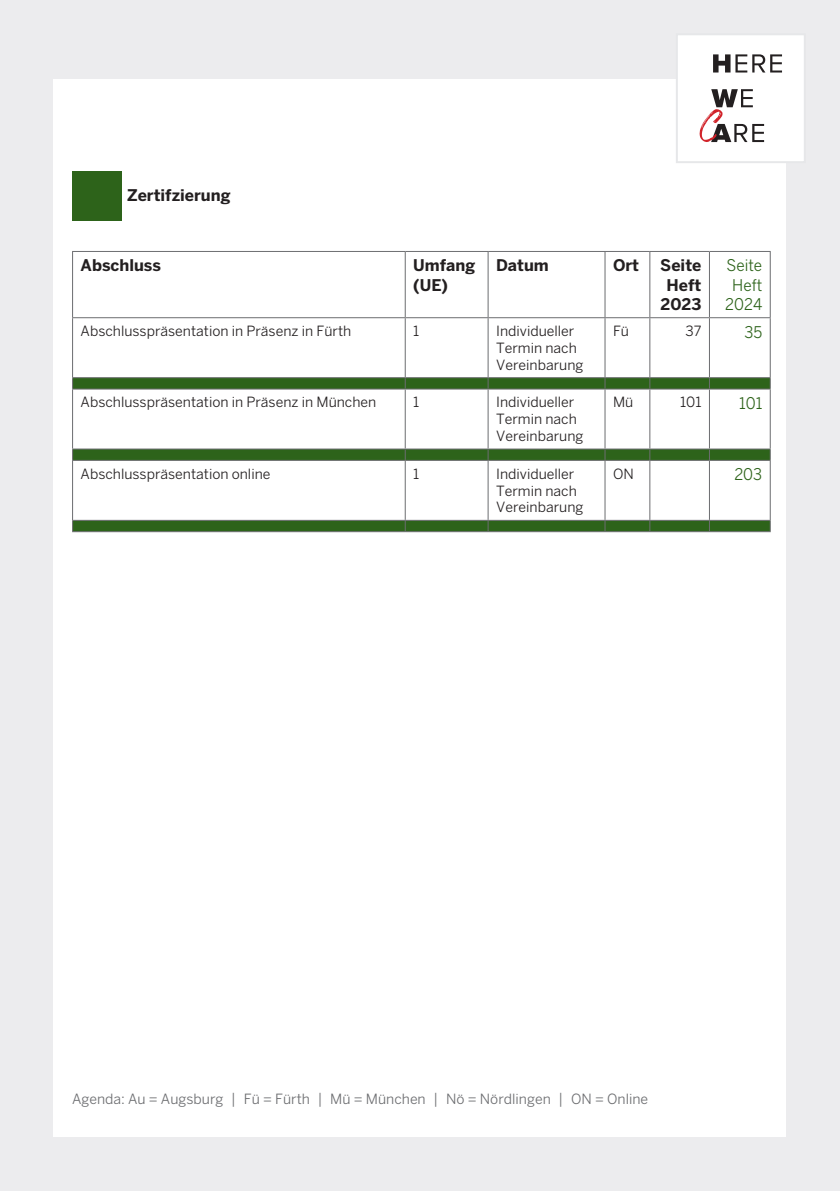
<style>
.page{position:relative;width:840px;height:1191px;background:#fff}
.page>*{position:absolute;margin:0;border:0;box-sizing:border-box;transform-origin:0 0}
.t1{font:700 16px/19.2px "Benton Sans";color:#231f20}
.t2{font:16px/19.2px "Benton Sans";color:#2d631a;text-align:center;scale:.95 1}
.t3{font:14px/16.8px "Benton Sans";color:#231f20}
.t4{font:14px "Benton Sans";color:#6c6d70}
</style>
<div class="page">
<div style="left:0;top:0;width:839px;height:1191px;background:#ececee"></div>
<div style="left:54px;top:80px;width:731px;height:1057px;background:#fff"></div>
<svg style="left:73px;top:378px;width:696px;height:153px"></svg>
<hr style="left:72px;top:251px;width:333px;height:1px;background:#6c6d70">
<hr style="left:72px;top:252px;width:1px;height:65px;background:#6c6d70">
<hr style="left:405px;top:251px;width:83px;height:1px;background:#6c6d70">
<hr style="left:404px;top:252px;width:1px;height:65px;background:#6c6d70">
<hr style="left:488px;top:251px;width:116px;height:1px;background:#6c6d70">
<hr style="left:487px;top:252px;width:1px;height:65px;background:#6c6d70">
<hr style="left:604px;top:251px;width:45px;height:1px;background:#6c6d70">
<hr style="left:604px;top:252px;width:1px;height:65px;background:#6c6d70">
<hr style="left:649px;top:251px;width:60px;height:1px;background:#6c6d70">
<hr style="left:649px;top:252px;width:1px;height:65px;background:#6c6d70">
<hr style="left:709px;top:251px;width:61px;height:1px;background:#6c6d70">
<hr style="left:708px;top:252px;width:1px;height:65px;background:#6c6d70">
<hr style="left:769px;top:252px;width:1px;height:65px;background:#6c6d70">
<hr style="left:72px;top:317px;width:333px;height:1px;background:#6c6d70">
<hr style="left:72px;top:318px;width:1px;height:59px;background:#6c6d70">
<hr style="left:405px;top:317px;width:83px;height:1px;background:#6c6d70">
<hr style="left:404px;top:318px;width:1px;height:59px;background:#6c6d70">
<hr style="left:488px;top:317px;width:116px;height:1px;background:#6c6d70">
<hr style="left:487px;top:318px;width:1px;height:59px;background:#6c6d70">
<hr style="left:604px;top:317px;width:45px;height:1px;background:#6c6d70">
<hr style="left:604px;top:318px;width:1px;height:59px;background:#6c6d70">
<hr style="left:649px;top:317px;width:60px;height:1px;background:#6c6d70">
<hr style="left:649px;top:318px;width:1px;height:59px;background:#6c6d70">
<hr style="left:709px;top:317px;width:61px;height:1px;background:#6c6d70">
<hr style="left:708px;top:318px;width:1px;height:59px;background:#6c6d70">
<hr style="left:769px;top:318px;width:1px;height:59px;background:#6c6d70">
<hr style="left:72px;top:377px;width:333px;height:1px;background:#6c6d70">
<hr style="left:405px;top:377px;width:83px;height:1px;background:#6c6d70">
<hr style="left:488px;top:377px;width:116px;height:1px;background:#6c6d70">
<hr style="left:604px;top:377px;width:45px;height:1px;background:#6c6d70">
<hr style="left:649px;top:377px;width:60px;height:1px;background:#6c6d70">
<hr style="left:709px;top:377px;width:61px;height:1px;background:#6c6d70">
<hr style="left:72px;top:388px;width:333px;height:1px;background:#6c6d70">
<hr style="left:72px;top:389px;width:1px;height:59px;background:#6c6d70">
<hr style="left:405px;top:388px;width:83px;height:1px;background:#6c6d70">
<hr style="left:404px;top:389px;width:1px;height:59px;background:#6c6d70">
<hr style="left:488px;top:388px;width:116px;height:1px;background:#6c6d70">
<hr style="left:487px;top:389px;width:1px;height:59px;background:#6c6d70">
<hr style="left:604px;top:388px;width:45px;height:1px;background:#6c6d70">
<hr style="left:604px;top:389px;width:1px;height:59px;background:#6c6d70">
<hr style="left:649px;top:388px;width:60px;height:1px;background:#6c6d70">
<hr style="left:649px;top:389px;width:1px;height:59px;background:#6c6d70">
<hr style="left:709px;top:388px;width:61px;height:1px;background:#6c6d70">
<hr style="left:708px;top:389px;width:1px;height:59px;background:#6c6d70">
<hr style="left:769px;top:389px;width:1px;height:59px;background:#6c6d70">
<hr style="left:72px;top:448px;width:333px;height:1px;background:#6c6d70">
<hr style="left:405px;top:448px;width:83px;height:1px;background:#6c6d70">
<hr style="left:488px;top:448px;width:116px;height:1px;background:#6c6d70">
<hr style="left:604px;top:448px;width:45px;height:1px;background:#6c6d70">
<hr style="left:649px;top:448px;width:60px;height:1px;background:#6c6d70">
<hr style="left:709px;top:448px;width:61px;height:1px;background:#6c6d70">
<hr style="left:72px;top:460px;width:333px;height:1px;background:#6c6d70">
<hr style="left:72px;top:461px;width:1px;height:59px;background:#6c6d70">
<hr style="left:405px;top:460px;width:83px;height:1px;background:#6c6d70">
<hr style="left:404px;top:461px;width:1px;height:59px;background:#6c6d70">
<hr style="left:488px;top:460px;width:116px;height:1px;background:#6c6d70">
<hr style="left:487px;top:461px;width:1px;height:59px;background:#6c6d70">
<hr style="left:604px;top:460px;width:45px;height:1px;background:#6c6d70">
<hr style="left:604px;top:461px;width:1px;height:59px;background:#6c6d70">
<hr style="left:649px;top:460px;width:60px;height:1px;background:#6c6d70">
<hr style="left:649px;top:461px;width:1px;height:59px;background:#6c6d70">
<hr style="left:709px;top:460px;width:61px;height:1px;background:#6c6d70">
<hr style="left:708px;top:461px;width:1px;height:59px;background:#6c6d70">
<hr style="left:769px;top:461px;width:1px;height:59px;background:#6c6d70">
<hr style="left:73px;top:520px;width:332px;height:1px;background:#6c6d70">
<hr style="left:405px;top:520px;width:83px;height:1px;background:#6c6d70">
<hr style="left:488px;top:520px;width:116px;height:1px;background:#6c6d70">
<hr style="left:604px;top:520px;width:45px;height:1px;background:#6c6d70">
<hr style="left:649px;top:520px;width:60px;height:1px;background:#6c6d70">
<hr style="left:709px;top:520px;width:60px;height:1px;background:#6c6d70">
<hr style="left:72px;top:531px;width:333px;height:1px;background:#6c6d70">
<hr style="left:405px;top:531px;width:83px;height:1px;background:#6c6d70">
<hr style="left:488px;top:531px;width:116px;height:1px;background:#6c6d70">
<hr style="left:604px;top:531px;width:45px;height:1px;background:#6c6d70">
<hr style="left:649px;top:531px;width:60px;height:1px;background:#6c6d70">
<hr style="left:709px;top:531px;width:61px;height:1px;background:#6c6d70">
<svg style="left:674px;top:35px;width:130px;height:129px"></svg>
<div style="left:72px;top:171px;width:49px;height:50px;background:#2d631a"></div>
<p class="t1" style="left:127px;top:185px;width:105px">Zertifzierung</p>
<p class="t1" style="left:80px;top:256px;width:82px">Abschluss</p>
<p class="t1" style="left:413px;top:256px;width:63px">Umfang (UE)</p>
<p class="t1" style="left:496px;top:256px;width:54px">Datum</p>
<p class="t1" style="left:612px;top:256px;width:28px">Ort</p>
<p class="t1" style="left:660px;top:256px;width:43px;text-align:center">Seite<br>Heft<br>2023</p>
<p class="t2" style="left:724px;top:256px;width:40px">Seite<br>Heft<br>2024</p>
<p class="t3" style="left:80px;top:322px;width:272px">Abschlusspräsentation in Präsenz in Fürth</p>
<p class="t3" style="left:413px;top:322px;width:8px">1</p>
<p class="t3" style="left:496px;top:322px;width:89px">Individueller<br>Termin nach<br>Vereinbarung</p>
<p class="t3" style="left:612px;top:322px;width:18px">Fü</p>
<p class="t3" style="left:685px;top:322px;width:17px">37</p>
<p class="t2" style="left:744px;top:322px;width:20px">35</p>
<p class="t3" style="left:80px;top:394px;width:297px">Abschlusspräsentation in Präsenz in München</p>
<p class="t3" style="left:413px;top:394px;width:8px">1</p>
<p class="t3" style="left:496px;top:394px;width:89px">Individueller<br>Termin nach<br>Vereinbarung</p>
<p class="t3" style="left:612px;top:394px;width:22px">Mü</p>
<p class="t3" style="left:679px;top:394px;width:23px">101</p>
<p class="t2" style="left:738px;top:393px;width:26px">101</p>
<p class="t3" style="left:80px;top:465px;width:191px">Abschlusspräsentation online</p>
<p class="t3" style="left:413px;top:465px;width:8px">1</p>
<p class="t3" style="left:496px;top:465px;width:89px">Individueller<br>Termin nach<br>Vereinbarung</p>
<p class="t3" style="left:612px;top:465px;width:22px">ON</p>
<p class="t2" style="left:734px;top:464px;width:31px">203</p>
<p class="t4" style="left:72px;top:1090px;width:153px">Agenda: Au = Augsburg</p>
<p class="t4" style="left:244px;top:1090px;width:68px">Fü = Fürth</p>
<p class="t4" style="left:330px;top:1090px;width:97px">Mü = München</p>
<p class="t4" style="left:446px;top:1090px;width:106px">Nö = Nördlingen</p>
<p class="t4" style="left:571px;top:1090px;width:79px">ON = Online</p>
</div>
